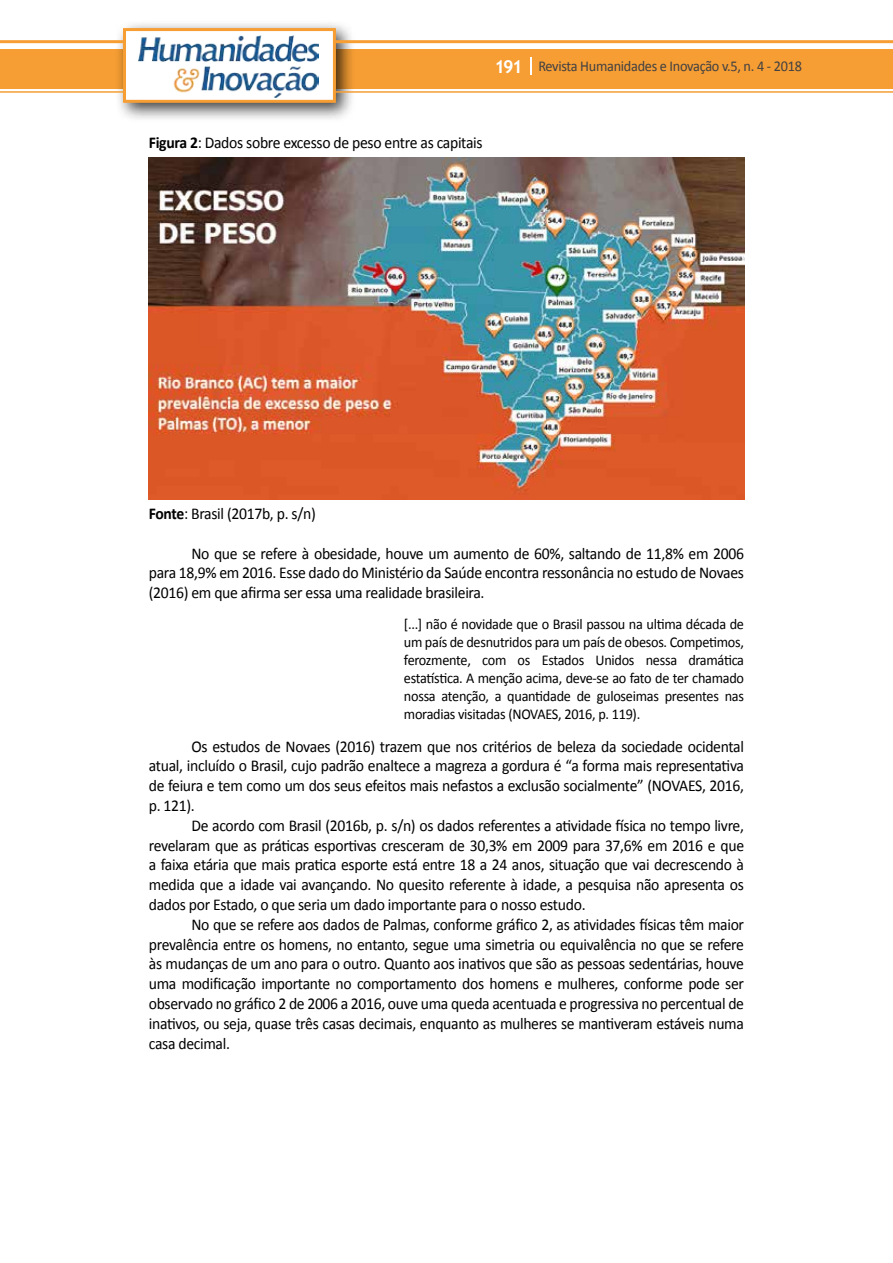
<style>
.page{position:relative;width:893px;height:1263px;background:#fff}
.page>*{position:absolute;margin:0;border:0;box-sizing:border-box;transform-origin:0 0}
.t1{font:16.5px/19.8px "Calibri";letter-spacing:-.02em;color:#000;text-align:justify;scale:.95 1}
.t2{font:15px/18px "Calibri";letter-spacing:-.02em;color:#000;text-align:justify;scale:.95 1}
.t3{font:15px "Calibri";letter-spacing:-.02em;color:#414042;scale:.95 1}
.s1{font-family:"Trebuchet MS";font-weight:700;font-size:18px;color:#fff}
.s2{font-weight:700}
</style>
<div class="page">
<div style="left:441px;top:49px;width:452px;height:39px;background:#f69e34"></div>
<div style="left:333px;top:49px;width:108px;height:39px;background:#f69e34"></div>
<div style="left:0;top:49px;width:124px;height:39px;background:#f69e34"></div>
<svg style="left:530px;top:57px;width:2px;height:18px"></svg>
<div style="left:115px;top:20px;width:241px;height:103px;background:#000;opacity:.75"></div>
<div style="left:125px;top:30px;width:209px;height:71px;background:#fff"></div>
<img style="left:138px;top:35px;width:181px;height:62px">
<div style="left:123px;top:28px;width:213px;height:75px;border:3px solid #f69e34"></div>
<hr style="left:0;top:40px;width:124px;height:3px;background:#f69e34">
<hr style="left:0;top:91px;width:124px;height:2px;background:#f69e34">
<hr style="left:333px;top:40px;width:560px;height:3px;background:#f69e34">
<hr style="left:333px;top:91px;width:560px;height:2px;background:#f69e34">
<img style="left:149px;top:157px;width:595px;height:342px">
<p class="t3" style="left:495px;top:57px;width:325px"><span class="s1">191</span> Revista Humanidades e Inovação v.5, n. 4 - 2018</p>
<p class="t1" style="left:149px;top:133px;width:353px"><span class="s2">Figura 2</span>: Dados sobre excesso de peso entre as capitais</p>
<p class="t1" style="left:149px;top:504px;width:177px"><span class="s2">Fonte</span>: Brasil (2017b, p. s/n)</p>
<p class="t1" style="left:149px;top:543px;width:628px;text-indent:43px">No que se refere à obesidade, houve um aumento de 60%, saltando de 11,8% em 2006 para 18,9% em 2016. Esse dado do Ministério da Saúde encontra ressonância no estudo de Novaes (2016) em que afirma ser essa uma realidade brasileira.</p>
<p class="t2" style="left:404px;top:615px;width:360px">[...] não é novidade que o Brasil passou na ultima década de um país de desnutridos para um país de obesos. Competimos, ferozmente, com os Estados Unidos nessa dramática estatística. A menção acima, deve-se ao fato de ter chamado nossa atenção, a quantidade de guloseimas presentes nas moradias visitadas (NOVAES, 2016, p. 119).</p>
<p class="t1" style="left:149px;top:736px;width:628px;text-indent:43px">Os estudos de Novaes (2016) trazem que nos critérios de beleza da sociedade ocidental atual, incluído o Brasil, cujo padrão enaltece a magreza a gordura é “a forma mais representativa de feiura e tem como um dos seus efeitos mais nefastos a exclusão socialmente” (NOVAES, 2016, p. 121).</p>
<p class="t1" style="left:149px;top:815px;width:628px;text-indent:43px">De acordo com Brasil (2016b, p. s/n) os dados referentes a atividade física no tempo livre, revelaram que as práticas esportivas cresceram de 30,3% em 2009 para 37,6% em 2016 e que a faixa etária que mais pratica esporte está entre 18 a 24 anos, situação que vai decrescendo à medida que a idade vai avançando. No quesito referente à idade, a pesquisa não apresenta os dados por Estado, o que seria um dado importante para o nosso estudo.</p>
<p class="t1" style="left:149px;top:914px;width:628px;text-indent:43px">No que se refere aos dados de Palmas, conforme gráfico 2, as atividades físicas têm maior prevalência entre os homens, no entanto, segue uma simetria ou equivalência no que se refere às mudanças de um ano para o outro. Quanto aos inativos que são as pessoas sedentárias, houve uma modificação importante no comportamento dos homens e mulheres, conforme pode ser observado no gráfico 2 de 2006 a 2016, ouve uma queda acentuada e progressiva no percentual de inativos, ou seja, quase três casas decimais, enquanto as mulheres se mantiveram estáveis numa casa decimal.</p>
</div>
